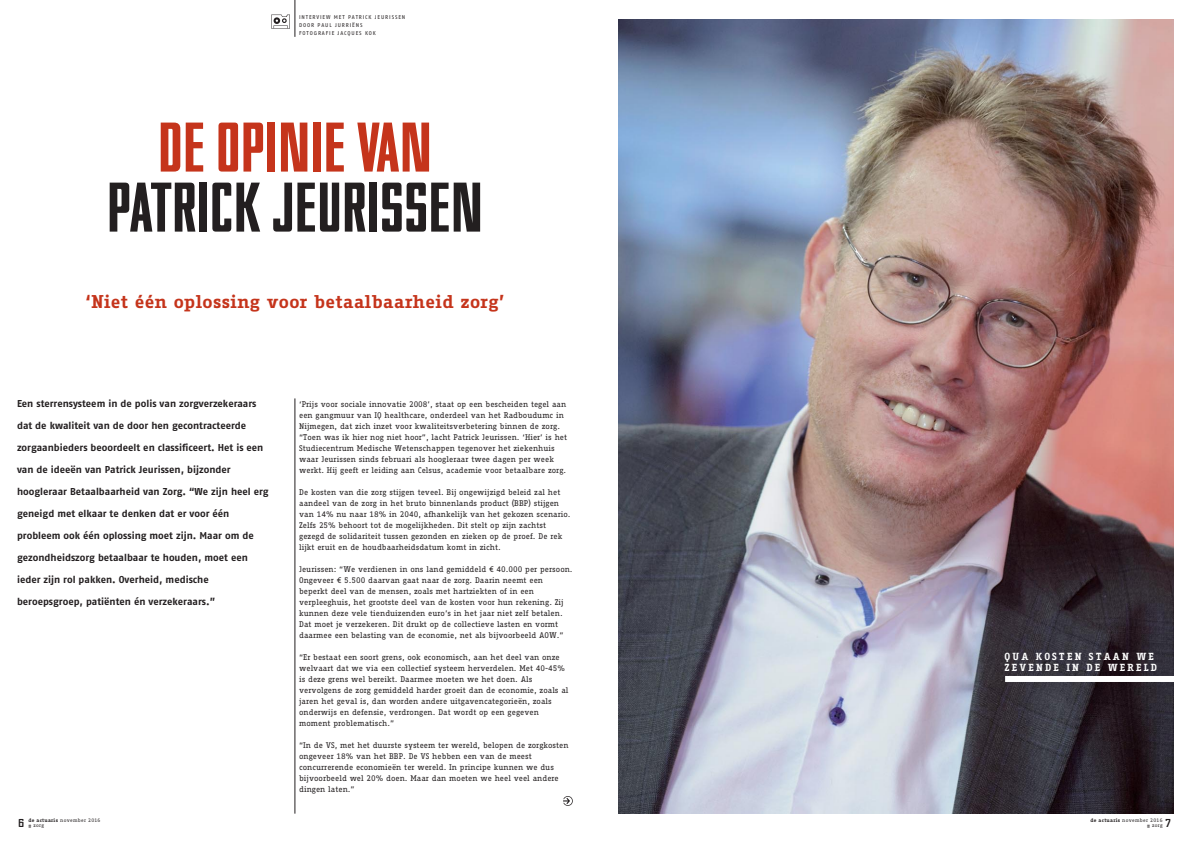
<style>
.page{position:relative;width:1191px;height:842px;background:#fff}
.page>*{position:absolute;margin:0;border:0;box-sizing:border-box;transform-origin:0 0}
.t1{font:70px "Nesobrite Cd Bl";color:#231f20}
.t2{font:70px "Nesobrite Cd Bl";color:#c5341b}
.t3{font:700 18px "Fago Correspondence Serif Pro";letter-spacing:.02em;color:#c5341b}
.t4{font:12px "Nesobrite Sc Bl";color:#231f20}
.t5{font:700 10px "Fago OT";color:#231f20}
.t6{font:700 10px/11px "Fago Correspondence Serif Pro";letter-spacing:.21em;color:#fff}
.t7{font:8px/11px "Fago Correspondence Serif Pro";color:#231f20}
.t8{font:5.5px/8px "Fago OT";letter-spacing:.16em;color:#231f20}
.t9{font:5px/4.9px "Fago Correspondence Serif Pro";letter-spacing:.05em;color:#231f20}
.s1{font-weight:700}
</style>
<div class="page">
<img style="left:618px;top:20px;width:556px;height:794px">
<hr style="left:295px;top:0;width:1px;height:37px;background:#231f20">
<hr style="left:295px;top:398px;width:1px;height:416px;background:#231f20">
<svg style="left:271px;top:15px;width:19px;height:14px"></svg>
<div style="left:1005px;top:676px;width:173px;height:6px;background:#fff"></div>
<svg style="left:563px;top:796px;width:10px;height:10px"></svg>
<p class="t8" style="left:299px;top:13px;width:108px">INTERVIEW MET PATRICK JEURISSEN<br>DOOR PAUL JURRIËNS<br>FOTOGRAFIE JACQUES KOK</p>
<h1 class="t2" style="left:158px;top:106px;width:275px">DE OPINIE VAN</h1>
<h1 class="t1" style="left:107px;top:166px;width:377px">PATRICK JEURISSEN</h1>
<h2 class="t3" style="left:85px;top:295px;width:420px">‘Niet één oplossing voor betaalbaarheid zorg’</h2>
<p class="t5" style="left:17px;top:400px;width:241px">Een sterrensysteem in de polis van zorgverzekeraars</p>
<p class="t5" style="left:17px;top:422px;width:231px">dat de kwaliteit van de door hen gecontracteerde</p>
<p class="t5" style="left:17px;top:444px;width:248px">zorgaanbieders beoordeelt en classificeert. Het is een</p>
<p class="t5" style="left:17px;top:466px;width:215px">van de ideeën van Patrick Jeurissen, bijzonder</p>
<p class="t5" style="left:17px;top:488px;width:253px">hoogleraar Betaalbaarheid van Zorg. “We zijn heel erg</p>
<p class="t5" style="left:17px;top:510px;width:214px">geneigd met elkaar te denken dat er voor één</p>
<p class="t5" style="left:17px;top:532px;width:238px">probleem ook één oplossing moet zijn. Maar om de</p>
<p class="t5" style="left:17px;top:554px;width:232px">gezondheidszorg betaalbaar te houden, moet een</p>
<p class="t5" style="left:17px;top:576px;width:193px">ieder zijn rol pakken. Overheid, medische</p>
<p class="t5" style="left:17px;top:598px;width:200px">beroepsgroep, patiënten én verzekeraars.”</p>
<p class="t7" style="left:299px;top:399px;width:269px">‘Prijs voor sociale innovatie 2008’, staat op een bescheiden tegel aan een gangmuur van IQ healthcare, onderdeel van het Radboudumc in Nijmegen, dat zich inzet voor kwaliteitsverbetering binnen de zorg. “Toen was ik hier nog niet hoor”, lacht Patrick Jeurissen. ‘Hier’ is het Studiecentrum Medische Wetenschappen tegenover het ziekenhuis waar Jeurissen sinds februari als hoogleraar twee dagen per week werkt. Hij geeft er leiding aan Celsus, academie voor betaalbare zorg.</p>
<p class="t7" style="left:299px;top:487px;width:273px">De kosten van die zorg stijgen teveel. Bij ongewijzigd beleid zal het aandeel van de zorg in het bruto binnenlands product (BBP) stijgen van 14% nu naar 18% in 2040, afhankelijk van het gekozen scenario.<br>Zelfs 25% behoort tot de mogelijkheden. Dit stelt op zijn zachtst gezegd de solidariteit tussen gezonden en zieken op de proef. De rek lijkt eruit en de houdbaarheidsdatum komt in zicht.</p>
<p class="t7" style="left:299px;top:564px;width:275px">Jeurissen: “We verdienen in ons land gemiddeld € 40.000 per persoon.<br>Ongeveer € 5.500 daarvan gaat naar de zorg. Daarin neemt een beperkt deel van de mensen, zoals met hartziekten of in een verpleeghuis, het grootste deel van de kosten voor hun rekening. Zij kunnen deze vele tienduizenden euro’s in het jaar niet zelf betalen.<br>Dat moet je verzekeren. Dit drukt op de collectieve lasten en vormt daarmee een belasting van de economie, net als bijvoorbeeld AOW.”</p>
<p class="t7" style="left:299px;top:652px;width:271px">“Er bestaat een soort grens, ook economisch, aan het deel van onze welvaart dat we via een collectief systeem herverdelen. Met 40-45% is deze grens wel bereikt. Daarmee moeten we het doen. Als vervolgens de zorg gemiddeld harder groeit dan de economie, zoals al jaren het geval is, dan worden andere uitgavencategorieën, zoals onderwijs en defensie, verdrongen. Dat wordt op een gegeven moment problematisch.”</p>
<p class="t7" style="left:299px;top:740px;width:271px">“In de VS, met het duurste systeem ter wereld, belopen de zorgkosten ongeveer 18% van het BBP. De VS hebben een van de meest concurrerende economieën ter wereld. In principe kunnen we dus bijvoorbeeld wel 20% doen. Maar dan moeten we heel veel andere dingen laten.”</p>
<p class="t6" style="left:1004px;top:652px;width:154px">QUA KOSTEN STAAN WE<br>ZEVENDE IN DE WERELD</p>
<p class="t9" style="left:1090px;top:819px;width:74px"><span class="s1">de actuaris</span> november 2016</p>
<p class="t9" style="left:28px;top:819px;width:74px"><span class="s1">de actuaris</span> november 2016 # zorg</p>
<h3 class="t4" style="left:19px;top:816px;width:7px">6</h3>
<p class="t9" style="left:1147px;top:824px;width:17px"># zorg</p>
<h3 class="t4" style="left:1165px;top:816px;width:7px">7</h3>
</div>
